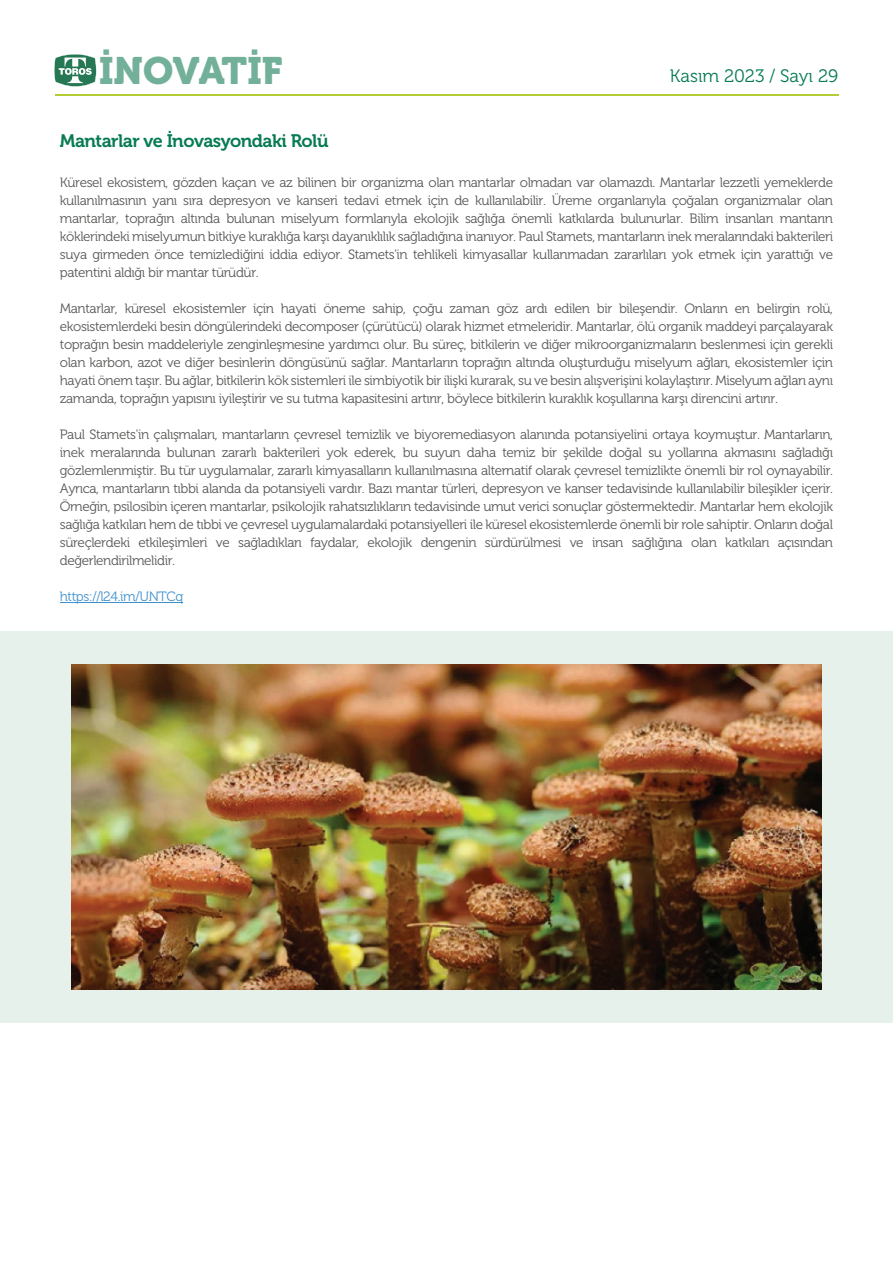
<style>
.page{position:relative;width:893px;height:1263px;background:#fff}
.page>*{position:absolute;margin:0;border:0;box-sizing:border-box;transform-origin:0 0}
.t1{font:37.95px "Museo 900";color:#72b099}
.t2{font:18px "Museo 700";letter-spacing:-.03em;color:#077b52}
.t3{font:18px "Museo 300";color:#077b52}
.t4{font:13.5px/18px "Museo 300";letter-spacing:-.03em;color:#575755;text-align:justify}
.t5{font:13.5px "Museo 300";letter-spacing:-.03em;color:#4091ce}
</style>
<div class="page">
<hr style="left:55px;top:94px;width:783px;height:2px;background:#b3cc34">
<svg style="left:54px;top:54px;width:43px;height:33px"></svg>
<div style="left:0;top:631px;width:893px;height:392px;background:#e6f1ec"></div>
<img style="left:72px;top:664px;width:749px;height:325px">
<hr style="left:60px;top:602px;width:123px;height:1px;background:#4091ce">
<h1 class="t1" style="left:99px;top:49px;width:185px">İNOVATİF</h1>
<h2 class="t3" style="left:670px;top:67px;width:170px">Kasım 2023 / Sayı 29</h2>
<h2 class="t2" style="left:60px;top:131px;width:270px">Mantarlar ve İnovasyondaki Rolü</h2>
<p class="t4" style="left:60px;top:174px;width:775px">Küresel ekosistem, gözden kaçan ve az bilinen bir organizma olan mantarlar olmadan var olamazdı. Mantarlar lezzetli yemeklerde kullanılmasının yanı sıra depresyon ve kanseri tedavi etmek için de kullanılabilir. Üreme organlarıyla çoğalan organizmalar olan mantarlar, toprağın altında bulunan miselyum formlarıyla ekolojik sağlığa önemli katkılarda bulunurlar. Bilim insanları mantarın köklerindeki miselyumun bitkiye kuraklığa karşı dayanıklılık sağladığına inanıyor. Paul Stamets, mantarların inek meralarındaki bakterileri suya girmeden önce temizlediğini iddia ediyor. Stamets'in tehlikeli kimyasallar kullanmadan zararlıları yok etmek için yarattığı ve patentini aldığı bir mantar türüdür.</p>
<p class="t4" style="left:60px;top:300px;width:775px">Mantarlar, küresel ekosistemler için hayati öneme sahip, çoğu zaman göz ardı edilen bir bileşendir. Onların en belirgin rolü, ekosistemlerdeki besin döngülerindeki decomposer (çürütücü) olarak hizmet etmeleridir. Mantarlar, ölü organik maddeyi parçalayarak toprağın besin maddeleriyle zenginleşmesine yardımcı olur. Bu süreç, bitkilerin ve diğer mikroorganizmaların beslenmesi için gerekli olan karbon, azot ve diğer besinlerin döngüsünü sağlar. Mantarların toprağın altında oluşturduğu miselyum ağları, ekosistemler için hayati önem taşır. Bu ağlar, bitkilerin kök sistemleri ile simbiyotik bir ilişki kurarak, su ve besin alışverişini kolaylaştırır. Miselyum ağları aynı zamanda, toprağın yapısını iyileştirir ve su tutma kapasitesini artırır, böylece bitkilerin kuraklık koşullarına karşı direncini artırır.</p>
<p class="t4" style="left:60px;top:426px;width:775px">Paul Stamets'in çalışmaları, mantarların çevresel temizlik ve biyoremediasyon alanında potansiyelini ortaya koymuştur. Mantarların, inek meralarında bulunan zararlı bakterileri yok ederek, bu suyun daha temiz bir şekilde doğal su yollarına akmasını sağladığı gözlemlenmiştir. Bu tür uygulamalar, zararlı kimyasalların kullanılmasına alternatif olarak çevresel temizlikte önemli bir rol oynayabilir.<br>Ayrıca, mantarların tıbbi alanda da potansiyeli vardır. Bazı mantar türleri, depresyon ve kanser tedavisinde kullanılabilir bileşikler içerir.<br>Örneğin, psilosibin içeren mantarlar, psikolojik rahatsızlıkların tedavisinde umut verici sonuçlar göstermektedir. Mantarlar hem ekolojik sağlığa katkıları hem de tıbbi ve çevresel uygulamalardaki potansiyelleri ile küresel ekosistemlerde önemli bir role sahiptir. Onların doğal süreçlerdeki etkileşimleri ve sağladıkları faydalar, ekolojik dengenin sürdürülmesi ve insan sağlığına olan katkıları açısından değerlendirilmelidir.</p>
<p class="t5" style="left:60px;top:589px;width:125px">https://l24.im/UNTCq</p>
</div>
